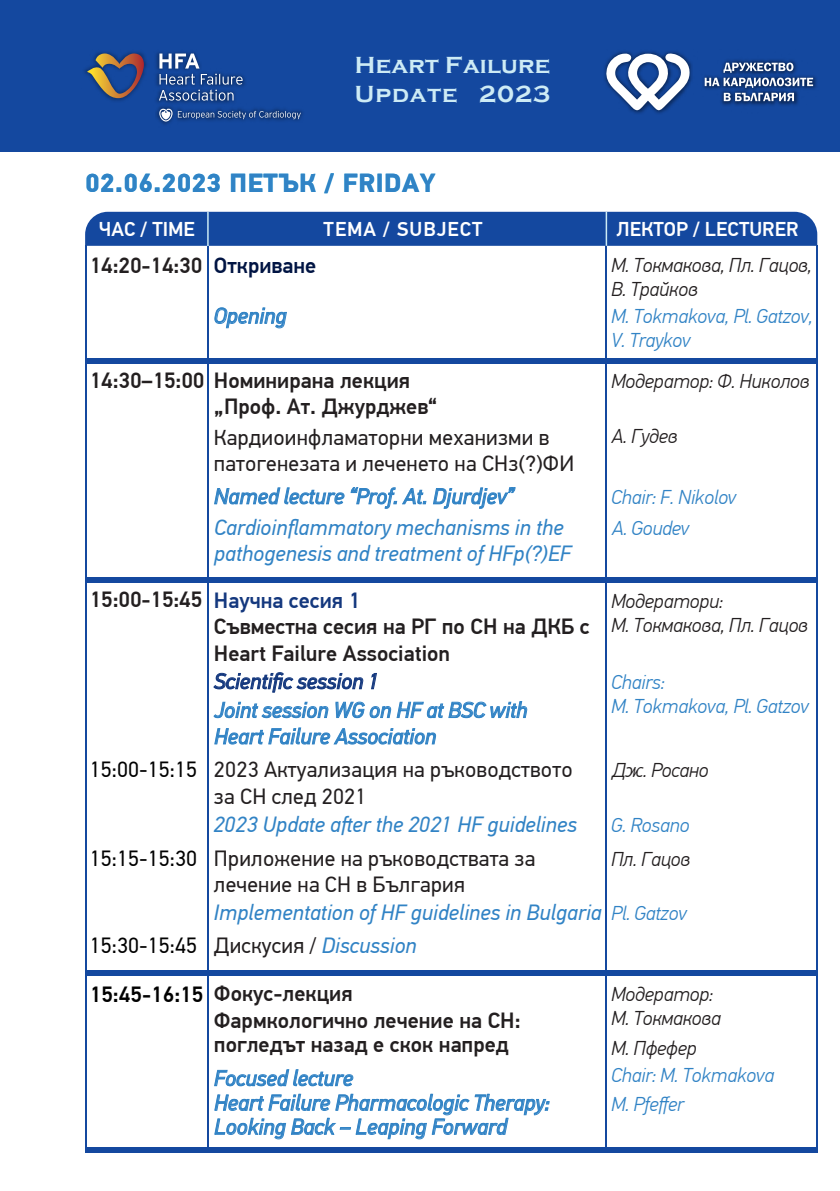
<style>
.page{position:relative;width:840px;height:1191px;background:#fff}
.page>*{position:absolute;margin:0;border:0;box-sizing:border-box;transform-origin:0 0}
.t1{font:700 26px "PF Din Text Pro";letter-spacing:.025em;color:#1a96d4}
.t2{font:700 24px/28.8px "Copperplate Gothic";letter-spacing:.01em;color:#cdebf5}
.t3{font:italic 22px/26.4px "PF Din Text Pro";color:#3183c5}
.t4{font:500 22px/26.4px "PF Din Text Pro";color:#231f20}
.t5{font:22px/26.4px "PF Din Text Pro";letter-spacing:.01em;color:#231f20}
.t6{font:22px "PF Din Text Pro";color:#010101}
.t7{font:italic 22px "PF Din Text Pro";color:#14387e}
.t8{font:500 22px "PF Din Text Pro";color:#14387e}
.t9{font:italic 300 20px/24px "PF Din Text Pro";letter-spacing:-.01em;color:#231f20}
.t10{font:italic 300 20px/24px "PF Din Text Pro";letter-spacing:-.01em;color:#3183c5}
.t11{font:500 20px "PF Din Text Pro";color:#fff}
.t12{font:500 20px "PF Din Text Pro";letter-spacing:.05em;color:#fff}
.s1{color:#001443}
.s2{font-weight:300;font-size:20px}
.s3{color:#231f20}
.s4{font-style:italic;color:#3183c5}
.s5{color:#010101}
</style>
<div class="page">
<div style="left:86px;top:358px;width:730px;height:5px;background:#14489f"></div>
<div style="left:86px;top:577px;width:730px;height:5px;background:#14489f"></div>
<div style="left:86px;top:970px;width:730px;height:6px;background:#14489f"></div>
<div style="left:86px;top:1147px;width:730px;height:5px;background:#14489f"></div>
<div style="left:0;top:0;width:839px;height:152px;background:#14489f"></div>
<div style="left:85px;top:212px;width:731px;height:34px;background:#14489f"></div>
<hr style="left:85px;top:245px;width:2px;height:907px;background:#14489f">
<hr style="left:207px;top:212px;width:1px;height:35px;background:#cdebf5">
<hr style="left:815px;top:245px;width:1px;height:907px;background:#14489f">
<svg style="left:214px;top:307px;width:73px;height:21px"></svg>
<svg style="left:213px;top:672px;width:150px;height:20px"></svg>
<svg style="left:371px;top:673px;width:6px;height:16px"></svg>
<svg style="left:213px;top:701px;width:314px;height:44px"></svg>
<svg style="left:214px;top:487px;width:130px;height:18px"></svg>
<svg style="left:350px;top:487px;width:76px;height:22px"></svg>
<svg style="left:433px;top:487px;width:82px;height:22px"></svg>
<hr style="left:605px;top:242px;width:1px;height:907px;background:#14489f">
<hr style="left:207px;top:246px;width:1px;height:901px;background:#14489f">
<hr style="left:605px;top:212px;width:1px;height:34px;background:#cdebf5">
<img style="left:84px;top:52px;width:63px;height:49px">
<svg style="left:87px;top:53px;width:57px;height:45px"></svg>
<img style="left:156px;top:52px;width:89px;height:51px">
<svg style="left:159px;top:54px;width:83px;height:47px"></svg>
<img style="left:156px;top:106px;width:147px;height:19px">
<svg style="left:159px;top:109px;width:13px;height:13px"></svg>
<svg style="left:178px;top:111px;width:123px;height:8px"></svg>
<img style="left:618px;top:51px;width:199px;height:63px">
<svg style="left:604px;top:53px;width:86px;height:57px"></svg>
<svg style="left:704px;top:63px;width:108px;height:38px"></svg>
<svg style="left:214px;top:1069px;width:335px;height:70px"></svg>
<p class="t2" style="left:355px;top:51px;width:197px">Heart Failure<br>Update 2023</p>
<p class="t1" style="left:85px;top:167px;width:352px">02.06.2023 ПЕТЪК / FRIDAY</p>
<p class="t11" style="left:99px;top:217px;width:97px">ЧАС / TIME</p>
<p class="t12" style="left:323px;top:217px;width:160px">ТЕМА / SUBJECT</p>
<p class="t11" style="left:616px;top:217px;width:183px">ЛЕКТОР / LECTURER</p>
<p class="t4" style="left:90px;top:253px;width:228px">14:20-14:30 <span class="s1">Откриване</span></p>
<p class="t3" style="left:214px;top:303px;width:74px">Opening</p>
<p class="t4" style="left:90px;top:367px;width:321px">14:30–15:00 Номинирана лекция</p>
<p class="t4" style="left:214px;top:394px;width:224px">„Проф. Ат. Джурджев“</p>
<p class="t5" style="left:214px;top:424px;width:361px">Кардиоинфламаторни механизми в патогенезата и леченето на СНз(?)ФИ</p>
<p class="t4" style="left:90px;top:587px;width:114px">15:00-15:45</p>
<p class="t6" style="left:90px;top:756px;width:109px">15:00-15:15</p>
<p class="t6" style="left:90px;top:845px;width:109px">15:15-15:30</p>
<p class="t3" style="left:214px;top:481px;width:351px;line-height:30.8px">Named lecture “Prof. At. Djurdjev”<br>Cardioinflammatory mechanisms in the</p>
<p class="t3" style="left:214px;top:540px;width:358px">pathogenesis and treatment of HFp(?)EF</p>
<p class="t8" style="left:214px;top:587px;width:148px">Научна сесия 1</p>
<p class="t4" style="left:214px;top:614px;width:377px">Съвместна сесия на РГ по СН на ДКБ с<br>Heart Failure Association</p>
<p class="t7" style="left:214px;top:668px;width:167px">Scientific session 1</p>
<p class="t3" style="left:214px;top:697px;width:315px">Joint session WG on HF at BSC with<br>Heart Failure Association</p>
<p class="t5" style="left:214px;top:756px;width:360px">2023 Актуализация на ръководството за СН след 2021</p>
<p class="t3" style="left:214px;top:811px;width:364px">2023 Update aſter the 2021 HF guidelines</p>
<p class="t5" style="left:214px;top:845px;width:323px">Приложение на ръководствата за лечение на СН в България</p>
<p class="t9" style="left:610px;top:253px;width:202px">М. Токмакова, Пл. Гацов,<br>В. Трайков</p>
<p class="t10" style="left:610px;top:305px;width:203px">M. Tokmakova, Pl. Gatzov,<br>V. Traykov</p>
<p class="t9" style="left:610px;top:370px;width:200px">Модератор: Ф. Николов</p>
<p class="t9" style="left:611px;top:424px;width:67px">А. Гудев</p>
<p class="t10" style="left:610px;top:485px;width:127px">Chair: F. Nikolov</p>
<p class="t10" style="left:611px;top:516px;width:79px">А. Goudev</p>
<p class="t9" style="left:610px;top:589px;width:198px">Модератори:<br>М. Токмакова, Пл. Гацов</p>
<p class="t10" style="left:610px;top:670px;width:199px">Chairs:<br>M. Tokmakova, Pl. Gatzov</p>
<p class="t9" style="left:611px;top:758px;width:98px">Дж. Росано</p>
<p class="t10" style="left:610px;top:813px;width:80px">G. Rosano</p>
<p class="t9" style="left:610px;top:847px;width:81px">Пл. Гацов</p>
<p class="t3" style="left:214px;top:899px;width:474px">Implementation of HF guidelines in Bulgaria <span class="s2">Pl. Gatzov</span></p>
<p class="t6" style="left:90px;top:932px;width:328px">15:30-15:45 <span class="s3">Дискусия /</span> <span class="s4">Discussion</span></p>
<p class="t4" style="left:90px;top:981px;width:264px"><span class="s5">15:45-16:15</span> Фокус-лекция</p>
<p class="t4" style="left:214px;top:1008px;width:308px;line-height:24px">Фармкологично лечение на СН: погледът назад е скок напред</p>
<p class="t3" style="left:214px;top:1065px;width:141px">Focused lecture</p>
<p class="t3" style="left:214px;top:1091px;width:337px;line-height:24px">Heart Failure Pharmacologic Therapy:<br>Looking Back – Leaping Forward</p>
<p class="t9" style="left:610px;top:983px;width:111px">Модератор:<br>М. Токмакова</p>
<p class="t9" style="left:610px;top:1036px;width:87px">М. Пфефер</p>
<p class="t10" style="left:610px;top:1063px;width:165px">Chair: M. Tokmakova</p>
<p class="t10" style="left:610px;top:1092px;width:75px">M. Pfeffer</p>
</div>
